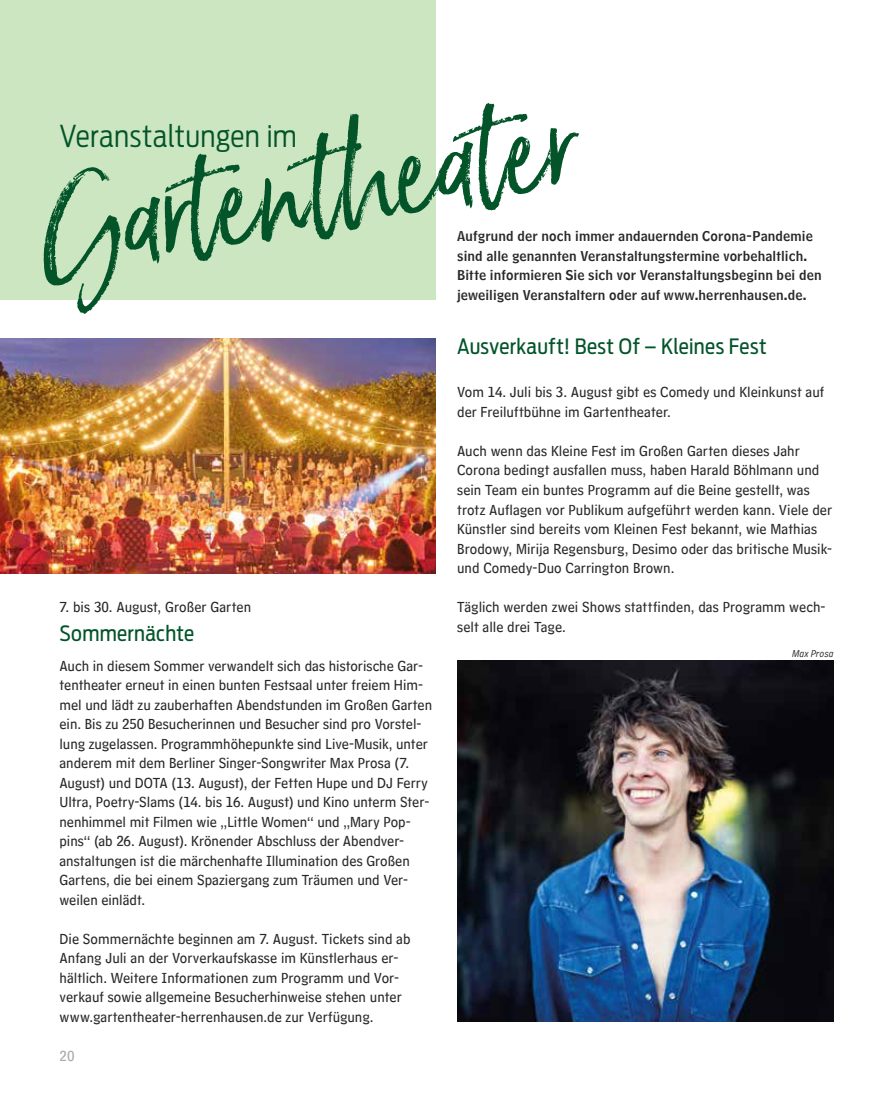
<style>
.page{position:relative;width:893px;height:1106px;background:#fff}
.page>*{position:absolute;margin:0;border:0;box-sizing:border-box;transform-origin:0 0}
.t1{font:120px "Born Ready";color:#035429}
.t2{font:300 30px "Antenna Cond";letter-spacing:.01em;color:#035429}
.t3{font:21px "Antenna Cond";letter-spacing:.015em;color:#035429}
.t4{font:15px/19.5px "Hannover Millennial Text";color:#282827}
.t5{font:15px "Hannover Millennial Text";color:#a8a8a7}
.t6{font:13.5px/19.5px "Hannover Millennial Headline";letter-spacing:.01em;color:#282827}
.t7{font:italic 10.5px "HM Comment";letter-spacing:.015em;color:#282827}
</style>
<div class="page">
<img style="left:0;top:339px;width:436px;height:234px">
<div style="left:0;top:0;width:436px;height:300px;background:#cbe6c1"></div>
<img style="left:457px;top:661px;width:376px;height:360px">
<h1 class="t1" style="left:27px;top:163px;width:545px;rotate:-10deg">Gartentheater</h1>
<h2 class="t2" style="left:60px;top:118px;width:238px">Veranstaltungen im</h2>
<p class="t6" style="left:457px;top:227px;width:366px">Aufgrund der noch immer andauernden Corona-Pandemie sind alle genannten Veranstaltungstermine vorbehaltlich.<br>Bitte informieren Sie sich vor Veranstaltungsbeginn bei den</p>
<p class="t6" style="left:457px;top:285px;width:351px">jeweiligen Veranstaltern oder auf www.herrenhausen.de.</p>
<p class="t4" style="left:60px;top:597px;width:193px">7. bis 30. August, Großer Garten</p>
<h3 class="t3" style="left:60px;top:620px;width:136px">Sommernächte</h3>
<p class="t4" style="left:60px;top:656px;width:374px">Auch in diesem Sommer verwandelt sich das historische Gar&shy;tentheater erneut in einen bunten Festsaal unter freiem Him&shy;mel und lädt zu zauberhaften Abendstunden im Großen Garten ein. Bis zu 250 Besucherinnen und Besucher sind pro Vorstel&shy;lung zugelassen. Programmhöhepunkte sind Live-Musik, unter anderem mit dem Berliner Singer-Songwriter Max Prosa (7.<br>August) und DOTA (13. August), der Fetten Hupe und DJ Ferry Ultra, Poetry-Slams (14. bis 16. August) und Kino unterm Ster&shy;nenhimmel mit Filmen wie „Little Women“ und „Mary Pop&shy;pins“ (ab 26. August). Krönender Abschluss der Abendver&shy;anstaltungen ist die märchenhafte Illumination des Großen Gartens, die bei einem Spaziergang zum Träumen und Ver&shy;weilen einlädt.</p>
<p class="t4" style="left:60px;top:929px;width:353px">Die Sommernächte beginnen am 7. August. Tickets sind ab Anfang Juli an der Vorverkaufskasse im Künstlerhaus er&shy;hältlich. Weitere Informationen zum Programm und Vor&shy;verkauf sowie allgemeine Besucherhinweise stehen unter www.gartentheater-herrenhausen.de zur Verfügung.</p>
<p class="t5" style="left:60px;top:1047px;width:16px">20</p>
<h3 class="t3" style="left:457px;top:334px;width:311px">Ausverkauft! Best Of – Kleines Fest</h3>
<p class="t4" style="left:457px;top:383px;width:369px">Vom 14. Juli bis 3. August gibt es Comedy und Kleinkunst auf der Freiluftbühne im Gartentheater.</p>
<p class="t4" style="left:457px;top:441px;width:377px">Auch wenn das Kleine Fest im Großen Garten dieses Jahr Corona bedingt ausfallen muss, haben Harald Böhlmann und sein Team ein buntes Programm auf die Beine gestellt, was trotz Auflagen vor Publikum aufgeführt werden kann. Viele der Künstler sind bereits vom Kleinen Fest bekannt, wie Mathias Brodowy, Mirija Regensburg, Desimo oder das britische Musik&shy;und Comedy-Duo Carrington Brown.</p>
<p class="t4" style="left:457px;top:597px;width:370px">Täglich werden zwei Shows stattfinden, das Programm wech&shy;selt alle drei Tage.</p>
<p class="t7" style="left:792px;top:647px;width:43px">Max Prosa</p>
</div>
